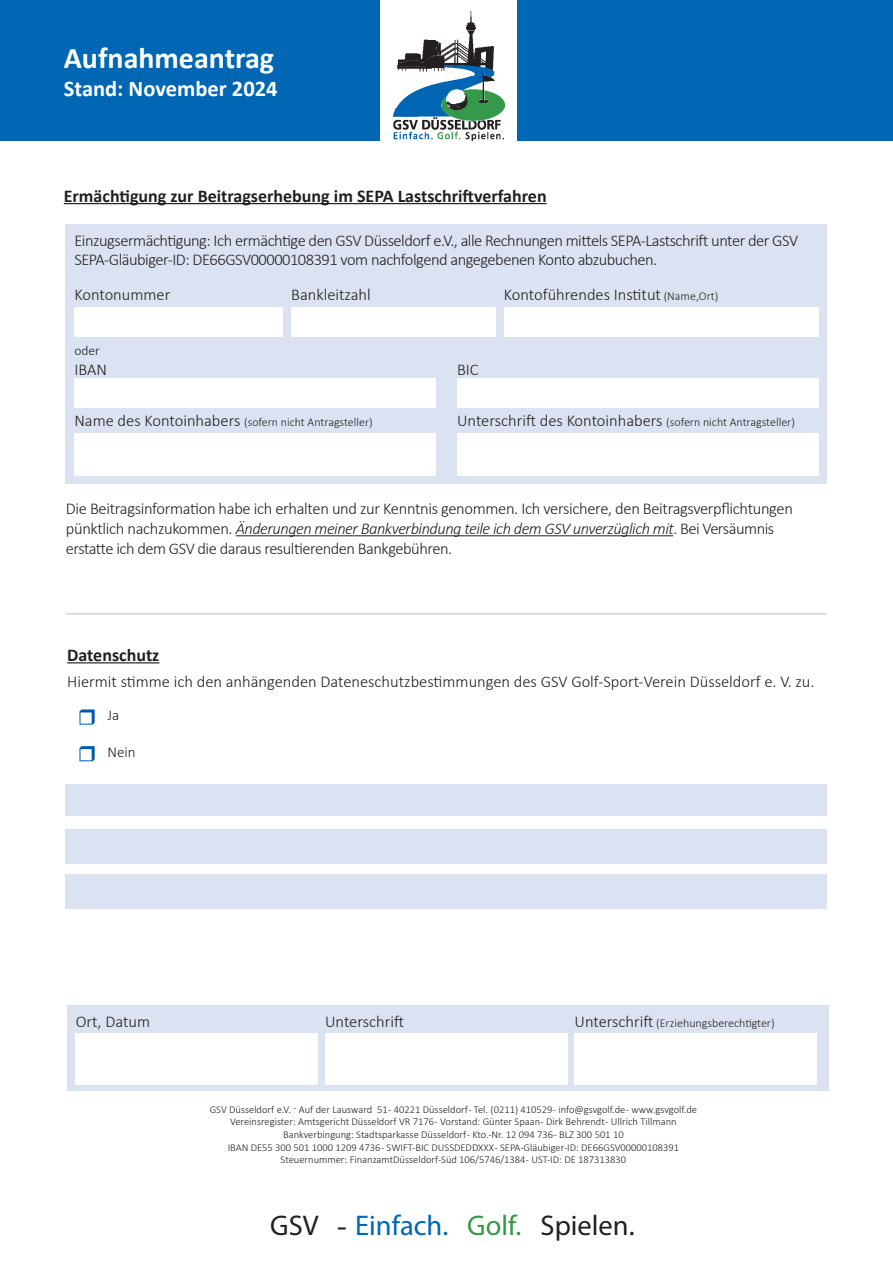
<style>
.page{position:relative;width:893px;height:1263px;background:#fff}
.page>*{position:absolute;margin:0;border:0;box-sizing:border-box;transform-origin:0 0}
.t1{font:31.5px "Myriad Pro";color:#231f20}
.t2{font:700 30px "Calibri";color:#fff}
.t3{font:28.5px "Myriad Pro";color:#231f20}
.t4{font:28.5px "Myriad Pro";color:#0166b3}
.t5{font:28.5px "Myriad Pro";color:#359847}
.t6{font:700 22.5px "Calibri";color:#fff}
.t7{font:700 18px "Calibri";color:#231f20}
.t8{font:300 16.5px/19.8px "Calibri";letter-spacing:-.02em;color:#231f20}
.t9{font:300 16.5px "Calibri";color:#231f20}
.t10{font:300 15px "Calibri";color:#231f20}
.t11{font:300 13.5px "Calibri";color:#231f20}
.t12{font:300 12px "Calibri";color:#231f20}
.t13{font:300 10.5px "Calibri";color:#231f20}
.s1{font-size:12px}
.s2{font-size:16.5px}
.s3{font-style:italic}
</style>
<div class="page">
<div style="left:0;top:0;width:893px;height:140px;background:#0166b3"></div>
<div style="left:67px;top:1005px;width:761px;height:85px;background:#dbe3f3"></div>
<div style="left:76px;top:1034px;width:242px;height:51px;background:#fff"></div>
<div style="left:325px;top:1034px;width:242px;height:51px;background:#fff"></div>
<div style="left:574px;top:1034px;width:243px;height:51px;background:#fff"></div>
<div style="left:381px;top:0;width:136px;height:140px;background:#fff"></div>
<img style="left:393px;top:11px;width:111px;height:129px">
<div style="left:66px;top:225px;width:761px;height:259px;background:#dbe3f3"></div>
<div style="left:74px;top:307px;width:209px;height:29px;background:#fff"></div>
<div style="left:74px;top:378px;width:362px;height:29px;background:#fff"></div>
<div style="left:457px;top:378px;width:362px;height:29px;background:#fff"></div>
<div style="left:457px;top:433px;width:362px;height:43px;background:#fff"></div>
<div style="left:74px;top:433px;width:362px;height:43px;background:#fff"></div>
<div style="left:291px;top:307px;width:204px;height:29px;background:#fff"></div>
<div style="left:504px;top:307px;width:315px;height:29px;background:#fff"></div>
<hr style="left:64px;top:203px;width:483px;height:1px;background:#231f20">
<hr style="left:236px;top:535px;width:437px;height:1px;background:#231f20">
<hr style="left:67px;top:662px;width:92px;height:1px;background:#231f20">
<hr style="left:66px;top:613px;width:761px;height:2px;background:#d4d5d7">
<svg style="left:79px;top:709px;width:16px;height:16px"></svg>
<div style="left:80px;top:712px;width:12px;height:12px;background:#fff"></div>
<svg style="left:79px;top:746px;width:16px;height:15px"></svg>
<div style="left:80px;top:749px;width:12px;height:11px;background:#fff"></div>
<div style="left:66px;top:785px;width:761px;height:31px;background:#dbe3f3"></div>
<div style="left:66px;top:830px;width:761px;height:34px;background:#dbe3f3"></div>
<div style="left:66px;top:875px;width:761px;height:34px;background:#dbe3f3"></div>
<p class="t2" style="left:64px;top:37px;width:212px">Aufnahmeantrag</p>
<p class="t6" style="left:64px;top:73px;width:215px">Stand: November 2024</p>
<p class="t7" style="left:64px;top:183px;width:484px">Ermächtigung zur Beitragserhebung im SEPA Lastschriftverfahren</p>
<p class="t8" style="left:74px;top:230px;width:725px">Einzugsermächtigung: Ich ermächtige den GSV Düsseldorf e.V., alle Rechnungen mittels SEPA-Lastschrift unter der GSV<br>SEPA-Gläubiger-ID: DE66GSV00000108391 vom nachfolgend angegebenen Konto abzubuchen.</p>
<p class="t9" style="left:74px;top:284px;width:97px">Kontonummer</p>
<p class="t9" style="left:291px;top:284px;width:81px">Bankleitzahl</p>
<p class="t9" style="left:504px;top:284px;width:216px">Kontoführendes Institut <span class="s1">(Name,Ort)</span></p>
<p class="t11" style="left:74px;top:342px;width:27px">oder</p>
<p class="t8" style="left:74px;top:359px;width:34px">IBAN</p>
<p class="t8" style="left:457px;top:359px;width:23px">BIC</p>
<p class="t12" style="left:74px;top:415px;width:300px"><span class="s2">Name des Kontoinhabers</span> (sofern nicht Antragsteller)</p>
<p class="t9" style="left:457px;top:411px;width:339px">Unterschrift des Kontoinhabers <span class="s1">(sofern nicht Antragsteller)</span></p>
<p class="t8" style="left:66px;top:498px;width:728px">Die Beitragsinformation habe ich erhalten und zur Kenntnis genommen. Ich versichere, den Beitragsverpflichtungen pünktlich nachzukommen. <span class="s3">Änderungen meiner Bankverbindung teile ich dem GSV unverzüglich mit</span>. Bei Versäumnis</p>
<p class="t8" style="left:66px;top:538px;width:388px">erstatte ich dem GSV die daraus resultierenden Bankgebühren.</p>
<p class="t7" style="left:67px;top:642px;width:94px">Datenschutz</p>
<p class="t9" style="left:67px;top:671px;width:749px">Hiermit stimme ich den anhängenden Dateneschutzbestimmungen des GSV Golf-Sport-Verein Düsseldorf e. V. zu.</p>
<p class="t10" style="left:108px;top:706px;width:13px">Ja</p>
<p class="t10" style="left:108px;top:743px;width:30px">Nein</p>
<p class="t9" style="left:76px;top:1011px;width:76px">Ort, Datum</p>
<p class="t9" style="left:325px;top:1011px;width:80px">Unterschrift</p>
<p class="t12" style="left:574px;top:1015px;width:202px"><span class="s2">Unterschrift</span> (Erziehungsberechtigter)</p>
<p class="t13" style="left:210px;top:1103px;width:489px">GSV Düsseldorf e.V. - Auf der Lausward 51 - 40221 Düsseldorf - Tel. (0211) 410529 - info@gsvgolf.de - www.gsvgolf.de</p>
<p class="t13" style="left:230px;top:1115px;width:448px">Vereinsregister: Amtsgericht Düsseldorf VR 7176 - Vorstand: Günter Spaan - Dirk Behrendt - Ullrich Tillmann</p>
<p class="t13" style="left:283px;top:1128px;width:342px">Bankverbingung: Stadtsparkasse Düsseldorf - Kto.-Nr. 12 094 736 - BLZ 300 501 10</p>
<p class="t13" style="left:228px;top:1140px;width:453px">IBAN DE55 300 501 1000 1209 4736 - SWIFT-BIC DUSSDEDDXXX - SEPA-Gläubiger-ID: DE66GSV00000108391</p>
<p class="t13" style="left:281px;top:1153px;width:347px">Steuernummer: FinanzamtDüsseldorf-Süd 106/5746/1384 - UST-ID: DE 187313830</p>
<p class="t3" style="left:270px;top:1207px;width:50px">GSV</p>
<p class="t1" style="left:337px;top:1207px;width:11px">-</p>
<p class="t4" style="left:355px;top:1207px;width:95px">Einfach.</p>
<p class="t5" style="left:467px;top:1207px;width:56px">Golf.</p>
<p class="t3" style="left:541px;top:1207px;width:95px">Spielen.</p>
</div>
